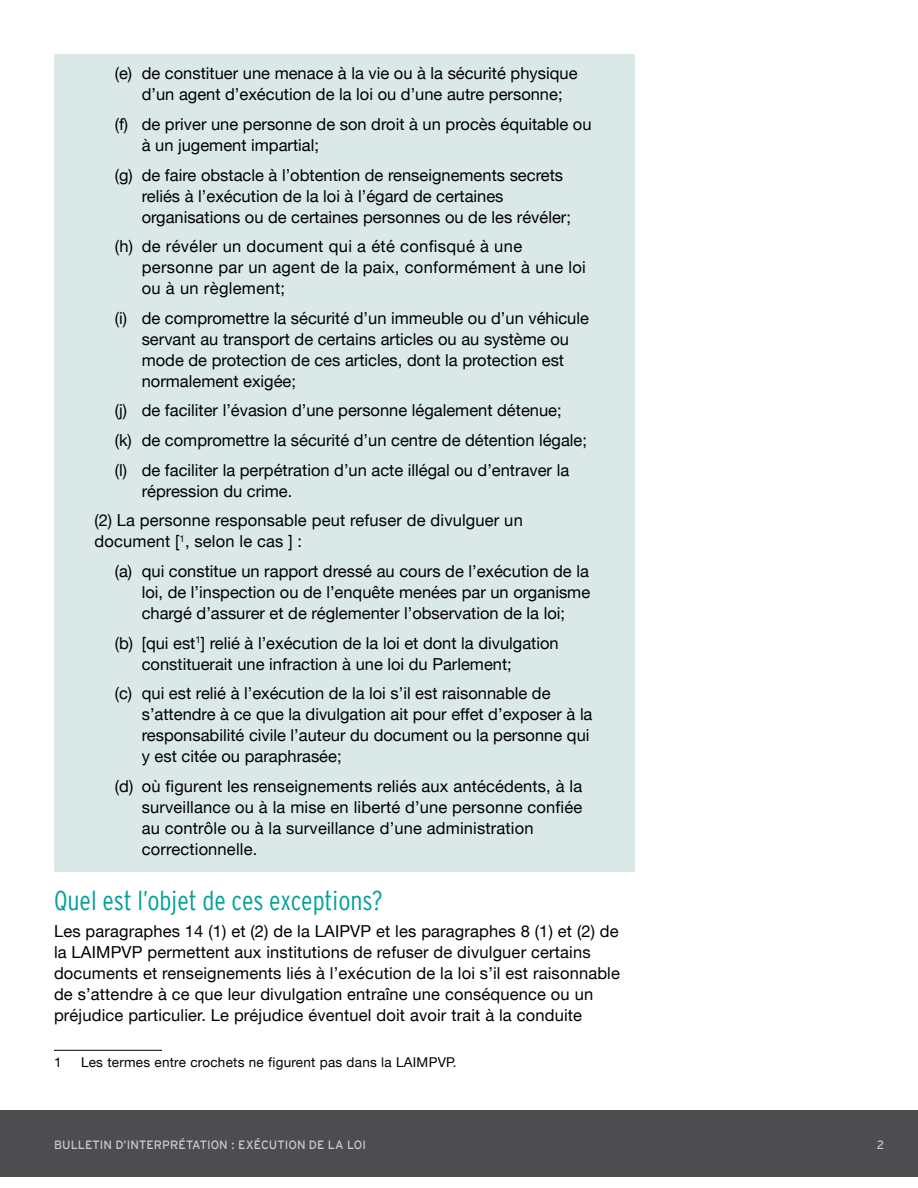
<style>
.page{position:relative;width:918px;height:1188px;background:#fff}
.page>*{position:absolute;margin:0;border:0;box-sizing:border-box;transform-origin:0 0}
.t1{font:27px "Interstate Cond Mono Lgt";color:#00a09b}
.t2{font:16.5px/21px "Helvetica Neue LT";color:#000}
.t3{font:16.5px/21px "Helvetica Neue LT";letter-spacing:.02em;color:#000}
.t4{font:13.5px "Helvetica Neue LT";letter-spacing:.02em;color:#000}
.t5{font:12px "Interstate Mono";letter-spacing:.005em;color:#c9c8d3}
</style>
<div class="page">
<div style="left:0;top:1110px;width:918px;height:67px;background:#4d4d4f"></div>
<div style="left:54px;top:54px;width:580px;height:63px;background:#dbe8e8"></div>
<div style="left:54px;top:105px;width:580px;height:63px;background:#dbe8e8"></div>
<div style="left:54px;top:155px;width:580px;height:84px;background:#dbe8e8"></div>
<div style="left:54px;top:227px;width:580px;height:84px;background:#dbe8e8"></div>
<div style="left:54px;top:299px;width:580px;height:105px;background:#dbe8e8"></div>
<div style="left:54px;top:391px;width:580px;height:42px;background:#dbe8e8"></div>
<div style="left:54px;top:421px;width:580px;height:42px;background:#dbe8e8"></div>
<div style="left:54px;top:450px;width:580px;height:64px;background:#dbe8e8"></div>
<div style="left:54px;top:501px;width:580px;height:63px;background:#dbe8e8"></div>
<div style="left:54px;top:552px;width:580px;height:84px;background:#dbe8e8"></div>
<div style="left:54px;top:623px;width:580px;height:63px;background:#dbe8e8"></div>
<div style="left:54px;top:674px;width:580px;height:105px;background:#dbe8e8"></div>
<div style="left:54px;top:767px;width:580px;height:105px;background:#dbe8e8"></div>
<hr style="left:54px;top:1050px;width:108px;height:1px;background:#000">
<p class="t2" style="left:142px;top:63px;width:437px;text-indent:-27px">(e) de constituer une menace à la vie ou à la sécurité physique d’un agent d’exécution de la loi ou d’une autre personne;</p>
<p class="t2" style="left:142px;top:113px;width:451px;text-indent:-27px">(f) de priver une personne de son droit à un procès équitable ou à un jugement impartial;</p>
<p class="t2" style="left:142px;top:164px;width:431px;text-indent:-27px">(g) de faire obstacle à l’obtention de renseignements secrets reliés à l’exécution de la loi à l’égard de certaines organisations ou de certaines personnes ou de les révéler;</p>
<p class="t3" style="left:142px;top:236px;width:446px;text-indent:-27px">(h) de révéler un document qui a été confisqué à une personne par un agent de la paix, conformément à une loi ou à un règlement;</p>
<p class="t2" style="left:142px;top:307px;width:449px;text-indent:-27px">(i) de compromettre la sécurité d’un immeuble ou d’un véhicule servant au transport de certains articles ou au système ou mode de protection de ces articles, dont la protection est normalement exigée;</p>
<p class="t2" style="left:115px;top:396px;width:474px;line-height:29.7px">(j) de faciliter l’évasion d’une personne légalement détenue;<br>(k) de compromettre la sécurité d’un centre de détention légale; (l) de faciliter la perpétration d’un acte illégal ou d’entraver la</p>
<p class="t2" style="left:94px;top:476px;width:430px;line-height:29.7px;text-indent:47px">répression du crime.<br>(2) La personne responsable peut refuser de divulguer un</p>
<p class="t2" style="left:115px;top:526px;width:476px;line-height:29.7px;text-indent:-20px">document [<sup>1</sup>, selon le cas ] :<br>(a) qui constitue un rapport dressé au cours de l’exécution de la</p>
<p class="t2" style="left:142px;top:581px;width:450px">loi, de l’inspection ou de l’enquête menées par un organisme chargé d’assurer et de réglementer l’observation de la loi;</p>
<p class="t2" style="left:142px;top:632px;width:418px;text-indent:-27px">(b) [qui est<sup>1</sup>] relié à l’exécution de la loi et dont la divulgation constituerait une infraction à une loi du Parlement;</p>
<p class="t2" style="left:142px;top:683px;width:452px;text-indent:-27px">(c) qui est relié à l’exécution de la loi s’il est raisonnable de s’attendre à ce que la divulgation ait pour effet d’exposer à la responsabilité civile l’auteur du document ou la personne qui y est citée ou paraphrasée;</p>
<p class="t2" style="left:142px;top:775px;width:442px;text-indent:-27px">(d) où figurent les renseignements reliés aux antécédents, à la surveillance ou à la mise en liberté d’une personne confiée au contrôle ou à la surveillance d’une administration correctionnelle.</p>
<h1 class="t1" style="left:54px;top:885px;width:330px">Quel est l’objet de ces exceptions?</h1>
<p class="t2" style="left:54px;top:921px;width:568px">Les paragraphes 14 (1) et (2) de la LAIPVP et les paragraphes 8 (1) et (2) de la LAIMPVP permettent aux institutions de refuser de divulguer certains documents et renseignements liés à l’exécution de la loi s’il est raisonnable de s’attendre à ce que leur divulgation entraîne une conséquence ou un préjudice particulier. Le préjudice éventuel doit avoir trait à la conduite</p>
<p class="t4" style="left:54px;top:1054px;width:9px">1</p>
<p class="t4" style="left:81px;top:1054px;width:377px">Les termes entre crochets ne figurent pas dans la LAIMPVP.</p>
<p class="t5" style="left:54px;top:1138px;width:313px">BULLETIN D’INTERPRÉTATION : EXÉCUTION DE LA LOI</p>
<p class="t5" style="left:877px;top:1138px;width:9px">2</p>
</div>
